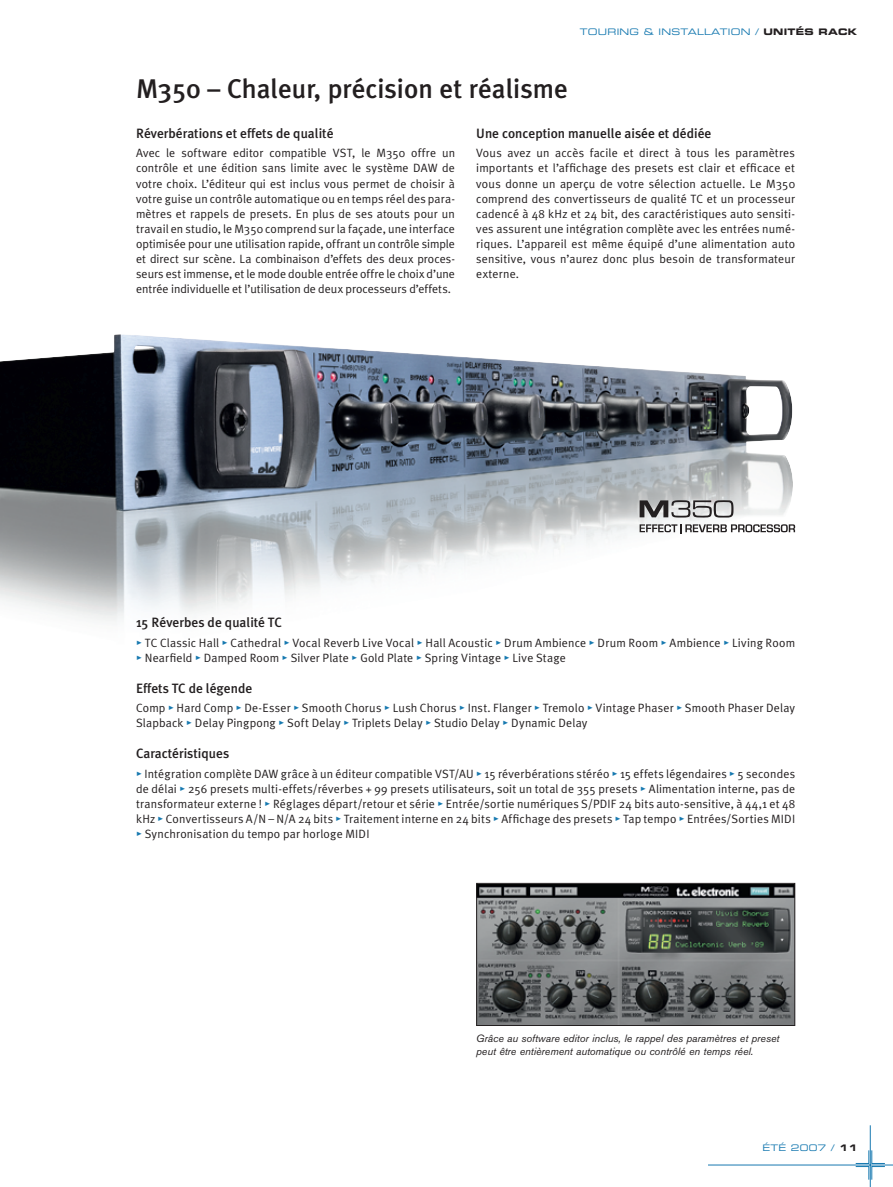
<style>
.page{position:relative;width:893px;height:1187px;background:#fff}
.page>*{position:absolute;margin:0;border:0;box-sizing:border-box;transform-origin:0 0}
.t1{font:500 27px "Meta Plus";color:#231f20}
.t2{font:500 13.5px "Meta Plus";color:#231f20}
.t3{font:12px/15px "Meta Plus Normal";letter-spacing:.015em;color:#231f20;text-align:justify}
.t4{font:italic 10.5px/12.6px "Akzidenz Grotesk BE";color:#231f20}
.t5{font:9px "Eurostile Extended Two";letter-spacing:.025em;color:#1779b0}
.t6{font:9px "Eurostile Extended Two";letter-spacing:.16em;color:#1779b0}
.t7{font:9px "Eurostile Bold Extended Two";letter-spacing:.025em;color:#231f20}
.s1{font-family:"Eurostile Extended Two";color:#1779b0}
.s2{font-family:"Meta Plus Medium Caps";color:#1779b0}
.s3{font-family:"Eurostile Bold Extended Two";color:#231f20}
</style>
<div class="page">
<hr style="left:870px;top:1125px;width:1px;height:61px;background:#1779b0">
<hr style="left:708px;top:1164px;width:185px;height:1px;background:#1779b0">
<svg style="left:855px;top:1149px;width:30px;height:30px"></svg>
<img style="left:0;top:334px;width:793px;height:288px">
<img style="left:478px;top:884px;width:315px;height:139px">
<div style="left:476px;top:882px;width:319px;height:143px;border:1px solid #231f20"></div>
<svg style="left:640px;top:524px;width:155px;height:10px"></svg>
<svg style="left:640px;top:500px;width:93px;height:17px;background:#929292"></svg>
<p class="t6" style="left:580px;top:25px;width:87px">TOURING &amp; INST</p>
<p class="t5" style="left:688px;top:25px;width:54px">ALLATION</p>
<p class="t7" style="left:755px;top:25px;width:103px"><span class="s1">/</span> UNITÉS RACK</p>
<h1 class="t1" style="left:136px;top:73px;width:433px">M350 – Chaleur, précision et réalisme</h1>
<p class="t2" style="left:136px;top:126px;width:199px">Réverbérations et effets de qualité</p>
<p class="t3" style="left:136px;top:146px;width:320px">Avec le software editor compatible VST, le M350 offre un contrôle et une édition sans limite avec le système DAW de votre choix. L’éditeur qui est inclus vous permet de choisir à votre guise un contrôle automatique ou en temps réel des para&shy;mètres et rappels de presets. En plus de ses atouts pour un travail en studio, le M350 comprend sur la façade, une interface optimisée pour une utilisation rapide, offrant un contrôle simple et direct sur scène. La combinaison d’effets des deux proces&shy;seurs est immense, et le mode double entrée offre le choix d’une entrée individuelle et l’utilisation de deux processeurs d’effets.</p>
<p class="t2" style="left:476px;top:126px;width:237px">Une conception manuelle aisée et dédiée</p>
<p class="t3" style="left:476px;top:146px;width:320px">Vous avez un accès facile et direct à tous les paramètres importants et l’affichage des presets est clair et efficace et vous donne un aperçu de votre sélection actuelle. Le M350 comprend des convertisseurs de qualité TC et un processeur cadencé à 48 kHz et 24 bit, des caractéristiques auto sensiti&shy;ves assurent une intégration complète avec les entrées numé&shy;riques. L’appareil est même équipé d’une alimentation auto sensitive, vous n’aurez donc plus besoin de transformateur externe.</p>
<p class="t2" style="left:136px;top:615px;width:147px">15 Réverbes de qualité TC</p>
<p class="t3" style="left:136px;top:635px;width:661px"><span class="s2">•</span> TC Classic Hall <span class="s2">•</span> Cathedral <span class="s2">•</span> Vocal Reverb Live Vocal <span class="s2">•</span> Hall Acoustic <span class="s2">•</span> Drum Ambience <span class="s2">•</span> Drum Room <span class="s2">•</span> Ambience <span class="s2">•</span> Living Room</p>
<p class="t3" style="left:136px;top:650px;width:431px"><span class="s2">•</span> Nearfield <span class="s2">•</span> Damped Room <span class="s2">•</span> Silver Plate <span class="s2">•</span> Gold Plate <span class="s2">•</span> Spring Vintage <span class="s2">•</span> Live Stage</p>
<p class="t2" style="left:136px;top:680px;width:118px">Effets TC de légende</p>
<p class="t3" style="left:136px;top:700px;width:661px">Comp <span class="s2">•</span> Hard Comp <span class="s2">•</span> De-Esser <span class="s2">•</span> Smooth Chorus <span class="s2">•</span> Lush Chorus <span class="s2">•</span> Inst. Flanger <span class="s2">•</span> Tremolo <span class="s2">•</span> Vintage Phaser <span class="s2">•</span> Smooth Phaser Delay<br>Slapback <span class="s2">•</span> Delay Pingpong <span class="s2">•</span> Soft Delay <span class="s2">•</span> Triplets Delay <span class="s2">•</span> Studio Delay <span class="s2">•</span> Dynamic Delay</p>
<p class="t2" style="left:136px;top:746px;width:95px">Caractéristiques</p>
<p class="t3" style="left:136px;top:765px;width:661px"><span class="s2">•</span> Intégration complète DAW grâce à un éditeur compatible VST/AU <span class="s2">•</span> 15 réverbérations stéréo <span class="s2">•</span> 15 effets légendaires <span class="s2">•</span> 5 secondes de délai <span class="s2">•</span> 256 presets multi-effets/réverbes + 99 presets utilisateurs, soit un total de 355 presets <span class="s2">•</span> Alimentation interne, pas de transformateur externe ! <span class="s2">•</span> Réglages départ/retour et série <span class="s2">•</span> Entrée/sortie numériques S/PDIF 24 bits auto-sensitive, à 44,1 et 48 kHz <span class="s2">•</span> Convertisseurs A/N – N/A 24 bits <span class="s2">•</span> Traitement interne en 24 bits <span class="s2">•</span> Affichage des presets <span class="s2">•</span> Tap tempo <span class="s2">•</span> Entrées/Sorties MIDI</p>
<p class="t3" style="left:136px;top:825px;width:235px"><span class="s2">•</span> Synchronisation du tempo par horloge MIDI</p>
<p class="t4" style="left:476px;top:1032px;width:305px">Grâce au software editor inclus, le rappel des paramètres et preset peut être entièrement automatique ou contrôlé en temps réel.</p>
<p class="t5" style="left:762px;top:1141px;width:96px">ÉTÉ 2007 / <span class="s3">11</span></p>
</div>
